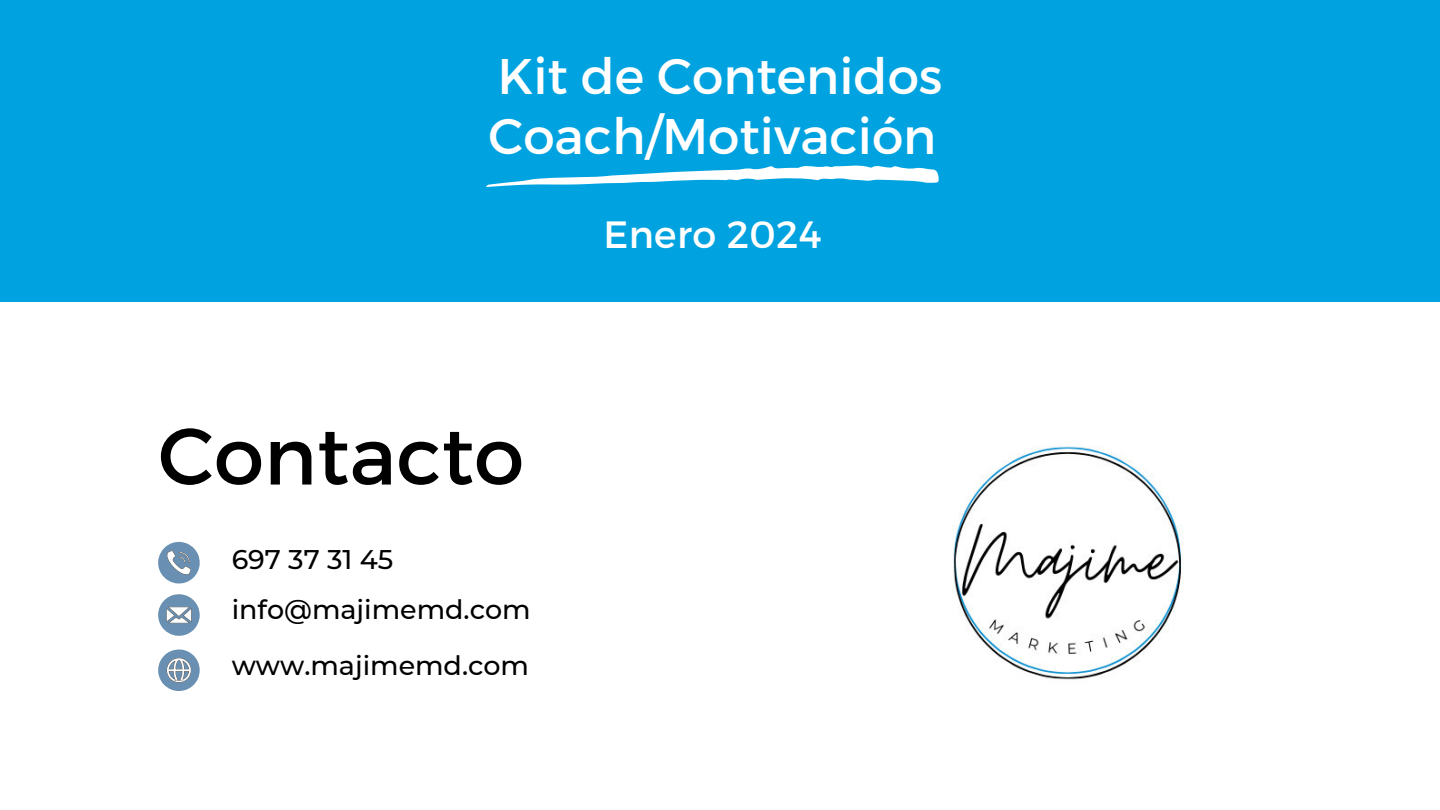
<style>
.page{position:relative;width:1440px;height:810px;background:#fff}
.page>*{position:absolute;margin:0;border:0;box-sizing:border-box;transform-origin:0 0}
.t1{font:80px "Montserrat";color:#000}
.t2{font:50px "Montserrat";color:#fff}
.t3{font:38px "Montserrat";letter-spacing:.01em;color:#fff}
.t4{font:500 26.9px "Montserrat";color:#000}
</style>
<div class="page">
<div style="left:0;top:0;width:1440px;height:302px;background:#00a3df"></div>
<img style="left:952px;top:446px;width:231px;height:234px">
<svg style="left:486px;top:165px;width:453px;height:22px"></svg>
<svg style="left:158px;top:594px;width:41px;height:42px"></svg>
<svg style="left:158px;top:649px;width:41px;height:42px"></svg>
<svg style="left:158px;top:542px;width:41px;height:41px"></svg>
<p class="t2" style="left:498px;top:44px;width:446px">Kit de Contenidos</p>
<p class="t2" style="left:489px;top:104px;width:449px">Coach/Motivación</p>
<p class="t1" style="left:158px;top:404px;width:367px">Contacto</p>
<p class="t4" style="left:232px;top:543px;width:163px">697 37 31 45</p>
<p class="t4" style="left:232px;top:593px;width:301px">info@majimemd.com</p>
<p class="t4" style="left:232px;top:649px;width:299px">www.majimemd.com</p>
<p class="t3" style="left:603px;top:210px;width:220px">Enero 2024</p>
</div>
